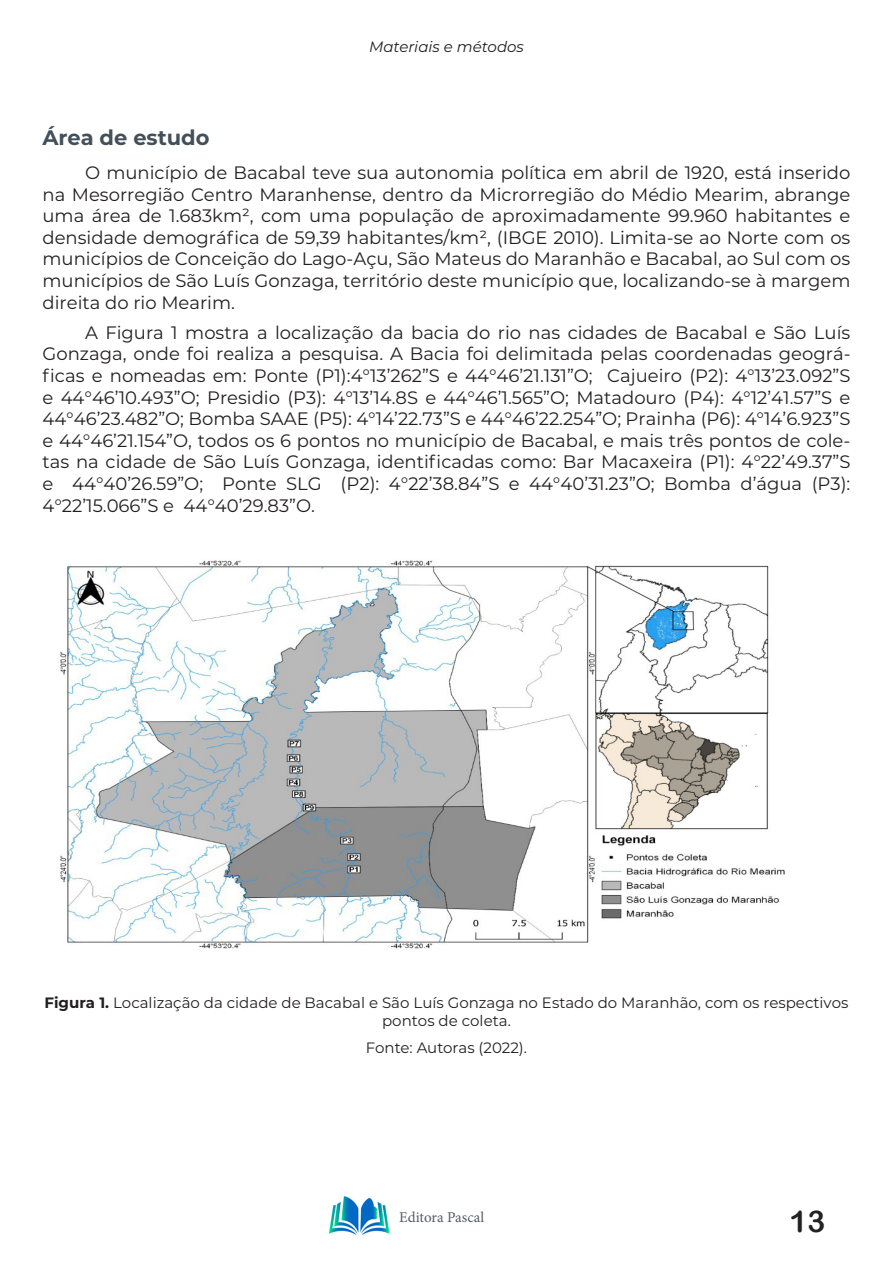
<style>
.page{position:relative;width:893px;height:1263px;background:#fff}
.page>*{position:absolute;margin:0;border:0;box-sizing:border-box;transform-origin:0 0}
.t1{font:30px "Arial Rounded MT Bold";color:#222}
.t2{font:700 21px "Montserrat";color:#435059}
.t3{font:18px/21.6px "Montserrat";color:#231f20;text-align:justify}
.t4{font:15px/18px "Montserrat";color:#231f20;text-align:center}
.t5{font:italic 15px "Montserrat";color:#231f20}
.t6{font:15px "Minion Pro";color:#555c69}
.s1{font-weight:700}
</style>
<div class="page">
<img style="left:328px;top:1196px;width:62px;height:39px">
<img style="left:60px;top:560px;width:725px;height:389px">
<p class="t5" style="left:369px;top:37px;width:156px">Materiais e métodos</p>
<p class="t2" style="left:43px;top:122px;width:169px">Área de estudo</p>
<p class="t3" style="left:43px;top:161px;width:809px;text-indent:43px">O município de Bacabal teve sua autonomia política em abril de 1920, está inserido na Mesorregião Centro Maranhense, dentro da Microrregião do Médio Mearim, abrange uma área de 1.683km², com uma população de aproximadamente 99.960 habitantes e densidade demográfica de 59,39 habitantes/km², (IBGE 2010). Limita-se ao Norte com os municípios de Conceição do Lago-Açu, São Mateus do Maranhão e Bacabal, ao Sul com os municípios de São Luís Gonzaga, território deste município que, localizando-se à margem direita do rio Mearim.</p>
<p class="t3" style="left:43px;top:321px;width:809px;text-indent:43px">A Figura 1 mostra a localização da bacia do rio nas cidades de Bacabal e São Luís Gonzaga, onde foi realiza a pesquisa. A Bacia foi delimitada pelas coordenadas geográ&shy;ficas e nomeadas em: Ponte (P1):4°13’262”S e 44°46’21.131”O; Cajueiro (P2): 4°13’23.092”S e 44°46’10.493”O; Presidio (P3): 4°13’14.8S e 44°46’1.565”O; Matadouro (P4): 4°12’41.57”S e 44°46’23.482”O; Bomba SAAE (P5): 4°14’22.73”S e 44°46’22.254”O; Prainha (P6): 4°14’6.923”S e 44°46’21.154”O, todos os 6 pontos no município de Bacabal, e mais três pontos de cole&shy;tas na cidade de São Luís Gonzaga, identificadas como: Bar Macaxeira (P1): 4°22’49.37”S e 44°40’26.59”O; Ponte SLG (P2): 4°22’38.84”S e 44°40’31.23”O; Bomba d’água (P3):<br>4°22’15.066”S e 44°40’29.83”O.</p>
<p class="t4" style="left:45px;top:993px;width:805px"><span class="s1">Figura 1.</span> Localização da cidade de Bacabal e São Luís Gonzaga no Estado do Maranhão, com os respectivos pontos de coleta.</p>
<p class="t4" style="left:366px;top:1038px;width:163px">Fonte: Autoras (2022).</p>
<p class="t6" style="left:399px;top:1207px;width:86px">Editora Pascal</p>
<h1 class="t1" style="left:790px;top:1204px;width:37px">13</h1>
</div>
